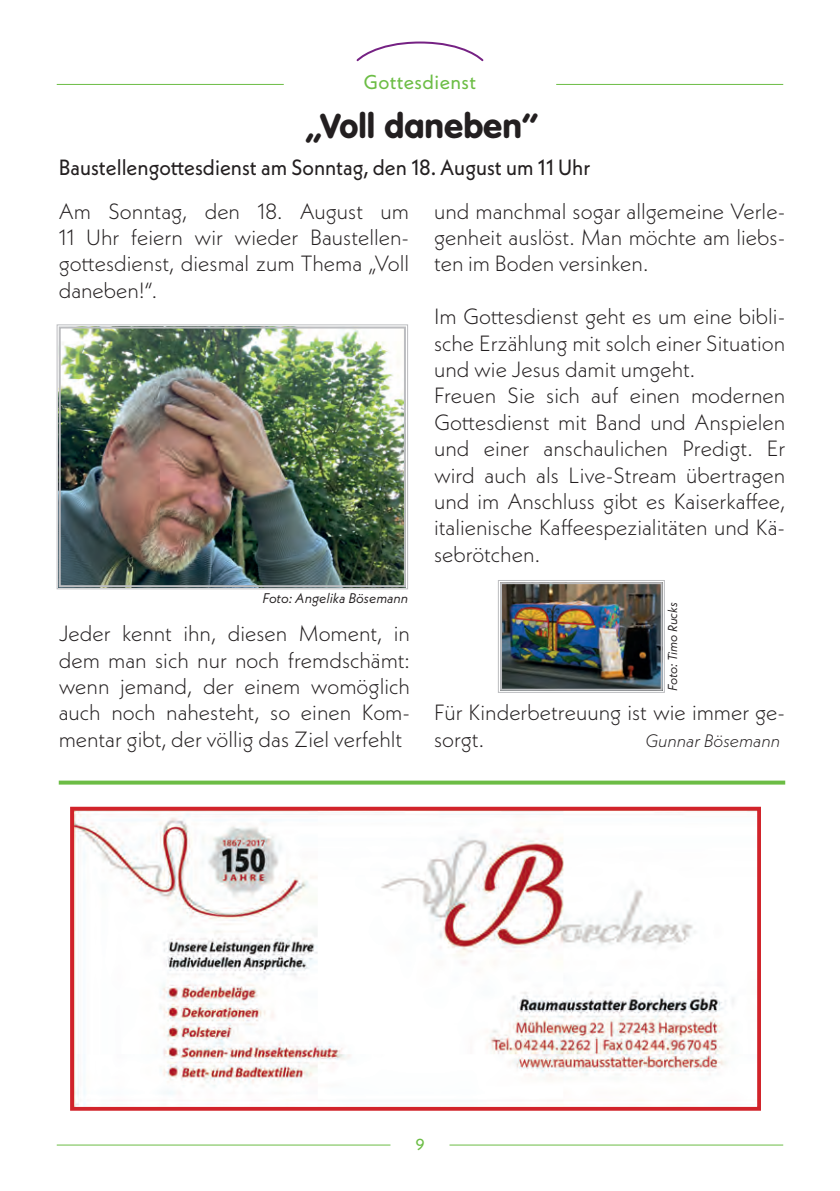
<style>
.page{position:relative;width:840px;height:1191px;background:#fff}
.page>*{position:absolute;margin:0;border:0;box-sizing:border-box;transform-origin:0 0}
.t1{font:36px "VAG Rundschrift D";color:#231f20}
.t2{font:300 22px/26.4px "Neue Kabel";color:#231f20;text-align:justify}
.t3{font:22px "Neue Kabel";color:#231f20;scale:.95 1}
.t4{font:20px "Neue Kabel";letter-spacing:.02em;color:#6cbd45}
.t5{font:italic 300 18px "Neue Kabel";color:#231f20}
.t6{font:16px "Neue Kabel";color:#6cbd45}
.t7{font:italic 14px "Neue Kabel";color:#231f20}
.t8{font:italic 13px "Neue Kabel";letter-spacing:-.015em;color:#231f20}
</style>
<div class="page">
<svg style="left:59px;top:780px;width:725px;height:4px;background:#82c660"></svg>
<img style="left:498px;top:580px;width:166px;height:113px">
<div style="left:499px;top:582px;width:163px;height:108px;border:2px solid #bcbdc0"></div>
<img style="left:75px;top:811px;width:680px;height:294px">
<div style="left:70px;top:806px;width:690px;height:304px;border:4px solid #d1232a"></div>
<hr style="left:57px;top:1144px;width:333px;height:1px;background:#6cbd45">
<hr style="left:449px;top:1144px;width:333px;height:1px;background:#6cbd45">
<hr style="left:57px;top:84px;width:226px;height:1px;background:#6cbd45">
<hr style="left:556px;top:84px;width:226px;height:1px;background:#6cbd45">
<svg style="left:356px;top:41px;width:128px;height:21px"></svg>
<img style="left:56px;top:324px;width:352px;height:265px">
<div style="left:59px;top:326px;width:346px;height:261px;border:2px solid #bcbdc0"></div>
<p class="t4" style="left:363px;top:69px;width:114px">Gottesdienst</p>
<h1 class="t1" style="left:305px;top:105px;width:234px">„Voll daneben”</h1>
<p class="t3" style="left:59px;top:153px;width:560px">Baustellengottesdienst am Sonntag, den 18. August um 11 Uhr</p>
<p class="t2" style="left:59px;top:197px;width:352px">Am Sonntag, den 18. August um 11 Uhr feiern wir wieder Baustellen&shy;gottesdienst, diesmal zum Thema „Voll daneben!“.</p>
<p class="t2" style="left:434px;top:197px;width:352px">und manchmal sogar allgemeine Verle&shy;genheit auslöst. Man möchte am liebs&shy;ten im Boden versinken.</p>
<p class="t2" style="left:434px;top:303px;width:353px;text-align:left">Im Gottesdienst geht es um eine bibli&shy;sche Erzählung mit solch einer Situation und wie Jesus damit umgeht.<br>Freuen Sie sich auf einen modernen Gottesdienst mit Band und Anspielen und einer anschaulichen Predigt. Er wird auch als Live-Stream übertragen und im Anschluss gibt es Kaiserkaffee, italienische Kaffeespezialitäten und Kä&shy;sebrötchen.</p>
<p class="t7" style="left:262px;top:589px;width:147px">Foto: Angelika Bösemann</p>
<p class="t2" style="left:59px;top:620px;width:352px">Jeder kennt ihn, diesen Moment, in dem man sich nur noch fremdschämt: wenn jemand, der einem womöglich auch noch nahesteht, so einen Kom&shy;mentar gibt, der völlig das Ziel verfehlt</p>
<p class="t8" style="left:664px;top:691px;width:90px;rotate:-90deg">Foto: Timo Rucks</p>
<p class="t2" style="left:434px;top:699px;width:352px">Für Kinderbetreuung ist wie immer ge&shy;sorgt.</p>
<p class="t5" style="left:644px;top:729px;width:136px">Gunnar Bösemann</p>
<p class="t6" style="left:415px;top:1133px;width:11px">9</p>
</div>
